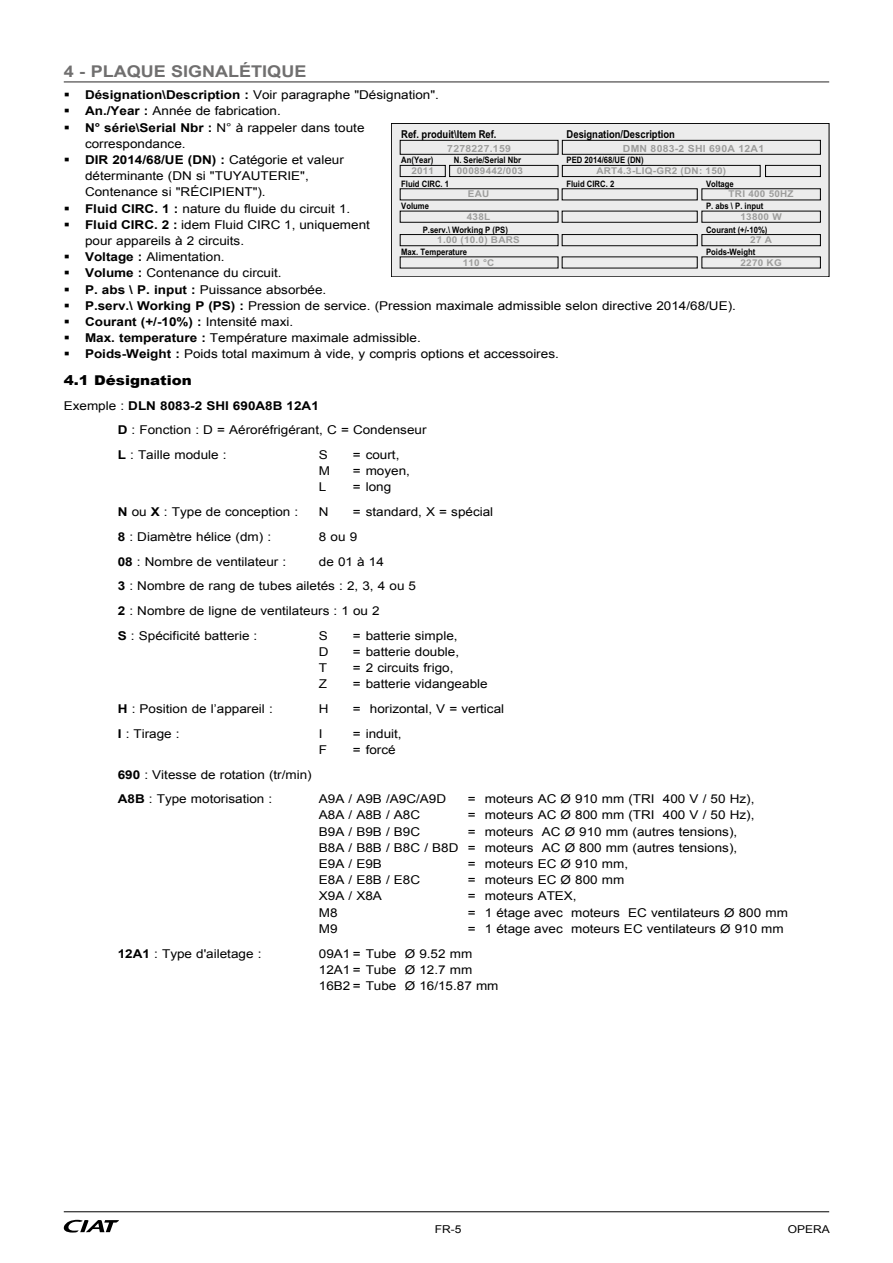
<style>
.page{position:relative;width:893px;height:1263px;background:#fff}
.page>*{position:absolute;margin:0;border:0;box-sizing:border-box;transform-origin:0 0}
.t1{font:700 16.2px "Arial";color:#706f6f;scale:1.11 1}
.t2{font:900 13.5px "Arial";color:#000;scale:1.11 1}
.t3{font:12.15px/16.2px "Arial";color:#000;scale:1.11 1}
.t4{font:700 10.95px "Arial Narrow";color:#000;scale:1.06 1}
.t5{font:700 10.8px "Arial Narrow";color:#000;scale:1.06 1}
.t6{font:10.8px "Arial";color:#000;scale:1.11 1}
.t7{font:700 9.9px "Arial";letter-spacing:.025em;color:#9d9d9c;scale:1.06 1}
.t8{font:700 9.3px "Arial";letter-spacing:.025em;color:#9d9d9c;scale:1.06 1}
.t9{font:700 8.85px "Arial Narrow";color:#000;scale:1.06 1}
.s1{font-weight:700}
</style>
<div class="page">
<svg style="left:391px;top:123px;width:438px;height:154px;background:#d7d7d7"></svg>
<div style="left:562px;top:140px;width:258px;height:14px;border:1px solid #000"></div>
<hr style="left:64px;top:81px;width:765px;height:2px;background:#706f6f">
<svg style="left:64px;top:1220px;width:55px;height:12px"></svg>
<hr style="left:64px;top:1211px;width:765px;height:1px;background:#000">
<h1 class="t1" style="left:64px;top:60px;width:220px">4 - PLAQUE SIGNALÉTIQUE</h1>
<p class="t3" style="left:85px;top:87px;width:588px"><span class="s1">Désignation\Description :</span> Voir paragraphe "Désignation".<br><span class="s1">An./Year :</span> Année de fabrication.<br><span class="s1">N° série\Serial Nbr :</span> N° à rappeler dans toute<br>correspondance.<br><span class="s1">DIR 2014/68/UE (DN) :</span> Catégorie et valeur<br>déterminante (DN si "TUYAUTERIE",<br>Contenance si "RÉCIPIENT").<br><span class="s1">Fluid CIRC. 1 :</span> nature du fluide du circuit 1.<br><span class="s1">Fluid CIRC. 2 :</span> idem Fluid CIRC 1, uniquement<br>pour appareils à 2 circuits.<br><span class="s1">Voltage :</span> Alimentation.<br><span class="s1">Volume :</span> Contenance du circuit.<br><span class="s1">P. abs \ P. input :</span> Puissance absorbée.<br><span class="s1">P.serv.\ Working P (PS) :</span> Pression de service. (Pression maximale admissible selon directive 2014/68/UE).<br><span class="s1">Courant (+/-10%) :</span> Intensité maxi.<br><span class="s1">Max. temperature :</span> Température maximale admissible.<br><span class="s1">Poids-Weight :</span> Poids total maximum à vide, y compris options et accessoires.</p>
<p class="t2" style="left:64px;top:370px;width:117px">4.1 Désignation</p>
<p class="t3" style="left:118px;top:393px;width:280px;line-height:24.8px;text-indent:-54px">Exemple : <span class="s1">DLN 8083-2 SHI 690A8B 12A1<br>D</span> : Fonction : D = Aéroréfrigérant, C = Condenseur<br><span class="s1">L</span> : Taille module :</p>
<p class="t5" style="left:401px;top:126px;width:91px">Ref. produit\Item Ref.</p>
<p class="t4" style="left:567px;top:126px;width:104px">Designation/Description</p>
<p class="t9" style="left:401px;top:154px;width:32px">An(Year)</p>
<p class="t9" style="left:454px;top:154px;width:65px">N. Serie/Serial Nbr</p>
<p class="t9" style="left:567px;top:154px;width:74px">PED 2014/68/UE (DN)</p>
<p class="t9" style="left:401px;top:177px;width:47px">Fluid CIRC. 1</p>
<p class="t9" style="left:566px;top:177px;width:47px">Fluid CIRC. 2</p>
<p class="t9" style="left:706px;top:177px;width:28px">Voltage</p>
<p class="t9" style="left:401px;top:199px;width:28px">Volume</p>
<p class="t9" style="left:706px;top:199px;width:56px">P. abs \ P. input</p>
<p class="t9" style="left:423px;top:223px;width:82px">P.serv.\ Working P (PS)</p>
<p class="t9" style="left:706px;top:223px;width:59px">Courant (+/-10%)</p>
<p class="t9" style="left:401px;top:245px;width:64px">Max. Temperature</p>
<p class="t9" style="left:706px;top:245px;width:48px">Poids-Weight</p>
<p class="t7" style="left:447px;top:142px;width:61px">7278227.159</p>
<p class="t7" style="left:623px;top:142px;width:135px">DMN 8083-2 SHI 690A 12A1</p>
<p class="t8" style="left:468px;top:188px;width:22px">EAU</p>
<p class="t8" style="left:729px;top:188px;width:63px">TRI 400 50HZ</p>
<p class="t8" style="left:467px;top:210px;width:24px">438L</p>
<p class="t8" style="left:740px;top:210px;width:40px">13800 W</p>
<p class="t8" style="left:437px;top:234px;width:79px">1.00 (10.0) BARS</p>
<p class="t8" style="left:463px;top:256px;width:31px">110 °C</p>
<p class="t8" style="left:596px;top:165px;width:124px">ART4.3-LIQ-GR2 (DN: 150)</p>
<p class="t8" style="left:411px;top:165px;width:23px">2011</p>
<p class="t8" style="left:457px;top:165px;width:64px">00089442/003</p>
<p class="t8" style="left:750px;top:234px;width:22px">27 A</p>
<p class="t8" style="left:740px;top:256px;width:40px">2270 KG</p>
<p class="t3" style="left:319px;top:447px;width:10px">S</p>
<p class="t3" style="left:353px;top:447px;width:43px">= court,</p>
<p class="t3" style="left:319px;top:463px;width:12px">M</p>
<p class="t3" style="left:353px;top:463px;width:53px">= moyen,</p>
<p class="t3" style="left:319px;top:479px;width:8px">L</p>
<p class="t3" style="left:353px;top:479px;width:36px">= long</p>
<p class="t3" style="left:118px;top:504px;width:164px"><span class="s1">N</span> ou <span class="s1">X</span> : Type de conception :</p>
<p class="t3" style="left:319px;top:504px;width:10px">N</p>
<p class="t3" style="left:353px;top:504px;width:128px">= standard, X = spécial</p>
<p class="t3" style="left:118px;top:528px;width:140px"><span class="s1">8</span> : Diamètre hélice (dm) :</p>
<p class="t3" style="left:319px;top:528px;width:36px">8 ou 9</p>
<p class="t3" style="left:118px;top:553px;width:153px"><span class="s1">08</span> : Nombre de ventilateur :</p>
<p class="t3" style="left:118px;top:549px;width:270px;line-height:24.8px;text-indent:201px">de 01 à 14<br><span class="s1">3</span> : Nombre de rang de tubes ailetés : 2, 3, 4 ou 5<br><span class="s1">2</span> : Nombre de ligne de ventilateurs : 1 ou 2<br><span class="s1">S</span> : Spécificité batterie :</p>
<p class="t3" style="left:319px;top:627px;width:10px">S</p>
<p class="t3" style="left:353px;top:627px;width:96px">= batterie simple,</p>
<p class="t3" style="left:319px;top:644px;width:10px">D</p>
<p class="t3" style="left:353px;top:644px;width:97px">= batterie double,</p>
<p class="t3" style="left:319px;top:660px;width:9px">T</p>
<p class="t3" style="left:353px;top:660px;width:92px">= 2 circuits frigo,</p>
<p class="t3" style="left:319px;top:676px;width:9px">Z</p>
<p class="t3" style="left:353px;top:676px;width:123px">= batterie vidangeable</p>
<p class="t3" style="left:118px;top:701px;width:141px"><span class="s1">H</span> : Position de l’appareil :</p>
<p class="t3" style="left:319px;top:701px;width:10px">H</p>
<p class="t3" style="left:353px;top:701px;width:138px">= horizontal, V = vertical</p>
<p class="t3" style="left:118px;top:725px;width:57px"><span class="s1">I</span> : Tirage :</p>
<p class="t3" style="left:319px;top:725px;width:5px">I</p>
<p class="t3" style="left:353px;top:725px;width:45px">= induit,</p>
<p class="t3" style="left:319px;top:742px;width:9px">F</p>
<p class="t3" style="left:353px;top:742px;width:40px">= forcé</p>
<p class="t3" style="left:118px;top:762px;width:176px;line-height:24.8px"><span class="s1">690</span> : Vitesse de rotation (tr/min)<br><span class="s1">A8B</span> : Type motorisation :</p>
<p class="t3" style="left:319px;top:791px;width:116px">A9A / A9B /A9C/A9D</p>
<p class="t3" style="left:468px;top:791px;width:260px">= moteurs AC Ø 910 mm (TRI 400 V / 50 Hz),</p>
<p class="t3" style="left:319px;top:807px;width:93px">A8A / A8B / A8C</p>
<p class="t3" style="left:468px;top:807px;width:260px">= moteurs AC Ø 800 mm (TRI 400 V / 50 Hz),</p>
<p class="t3" style="left:319px;top:823px;width:93px">B9A / B9B / B9C</p>
<p class="t3" style="left:319px;top:823px;width:378px;text-align:justify;text-indent:149px">= moteurs AC Ø 910 mm (autres tensions), B8A / B8B / B8C / B8D = moteurs AC Ø 800 mm (autres tensions), E9A / E9B</p>
<p class="t3" style="left:468px;top:856px;width:146px">= moteurs EC Ø 910 mm,</p>
<p class="t3" style="left:319px;top:872px;width:93px">E8A / E8B / E8C</p>
<p class="t3" style="left:468px;top:872px;width:143px">= moteurs EC Ø 800 mm</p>
<p class="t3" style="left:319px;top:888px;width:58px">X9A / X8A</p>
<p class="t3" style="left:468px;top:888px;width:100px">= moteurs ATEX,</p>
<p class="t3" style="left:319px;top:904px;width:18px">M8</p>
<p class="t3" style="left:468px;top:904px;width:290px">= 1 étage avec moteurs EC ventilateurs Ø 800 mm</p>
<p class="t3" style="left:319px;top:921px;width:18px">M9</p>
<p class="t3" style="left:468px;top:921px;width:286px">= 1 étage avec moteurs EC ventilateurs Ø 910 mm</p>
<p class="t3" style="left:118px;top:945px;width:131px"><span class="s1">12A1</span> : Type d'ailetage :</p>
<p class="t3" style="left:319px;top:945px;width:163px">09A1 = Tube Ø 9.52 mm<br>12A1 = Tube Ø 12.7 mm<br>16B2 = Tube Ø 16/15.87 mm</p>
<p class="t6" style="left:435px;top:1222px;width:26px">FR-5</p>
<p class="t6" style="left:788px;top:1222px;width:39px">OPERA</p>
</div>
